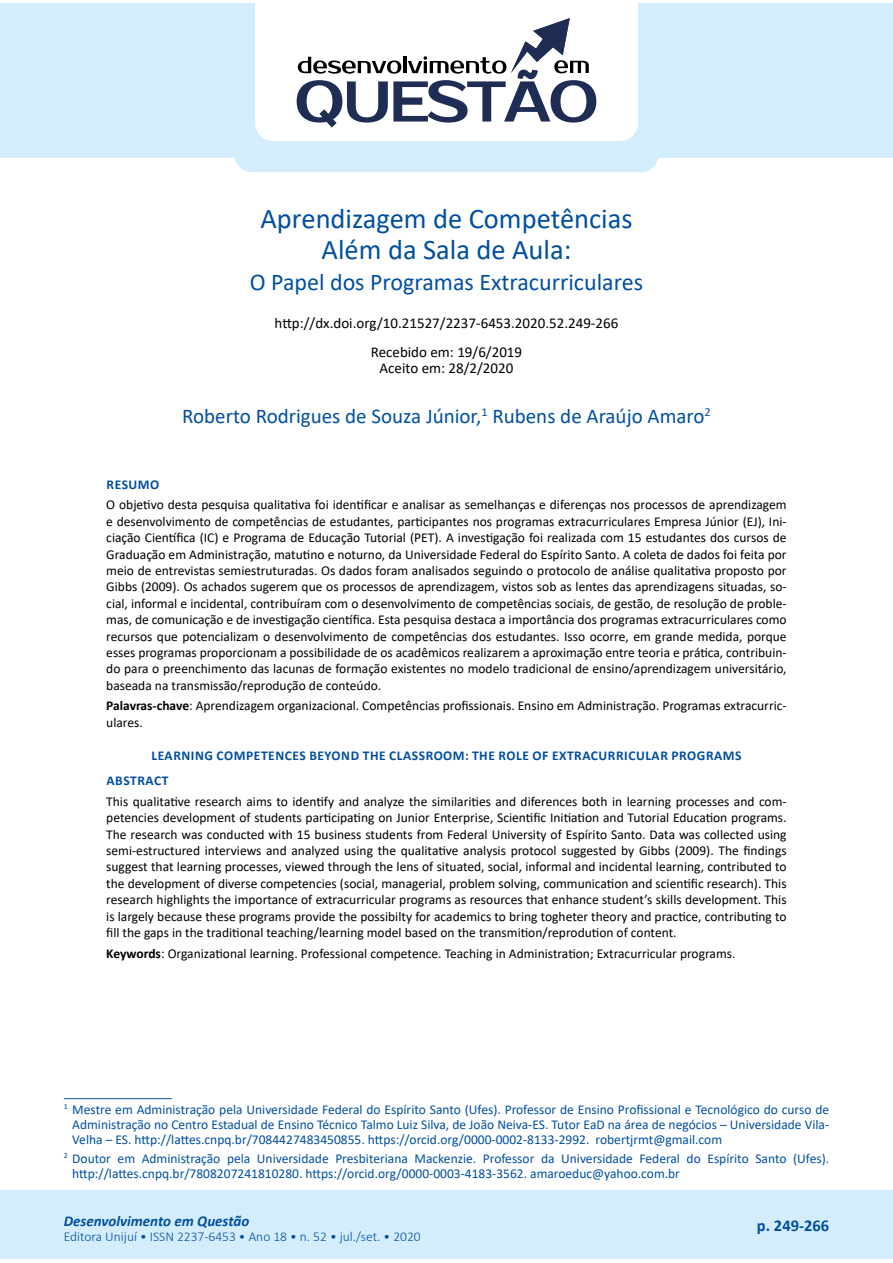
<style>
.page{position:relative;width:893px;height:1263px;background:#fff}
.page>*{position:absolute;margin:0;border:0;box-sizing:border-box;transform-origin:0 0}
.t1{font:28.5px/31.3px "Calibri";color:#004f9f;text-align:center}
.t2{font:24px "Calibri";color:#004f9f}
.t3{font:21px "Calibri";color:#004f9f}
.t4{font:700 16.5px "Calibri";color:#004f9f}
.t5{font:15px/29.1px "Calibri";color:#000;text-align:center}
.t6{font:italic 700 15px "Calibri";color:#004f9f}
.t7{font:13.5px/16.4px "Calibri";color:#000;text-align:justify}
.t8{font:13.5px/15px "Calibri";color:#004f9f;text-align:justify}
.t9{font:700 13.5px/24.9px "Calibri";letter-spacing:.04em;color:#004f9f}
.t10{font:300 13.5px "Calibri";color:#004f9f}
.s1{font-weight:700}
</style>
<div class="page">
<div style="left:0;top:3px;width:893px;height:154px;background:#d4edfc"></div>
<div style="left:0;top:1191px;width:893px;height:68px;background:#d4edfc"></div>
<div style="left:234px;top:3px;width:425px;height:169px;background:#d4edfc;border-radius:18px"></div>
<div style="left:255px;top:3px;width:383px;height:138px;background:#fff"></div>
<svg style="left:297px;top:18px;width:299px;height:110px;background:#c4c7cf"></svg>
<hr style="left:64px;top:1098px;width:108px;height:1px;background:#004f9f">
<h1 class="t1" style="left:260px;top:202px;width:374px">Aprendizagem de Competências<br>Além da Sala de Aula:</h1>
<h2 class="t2" style="left:250px;top:266px;width:395px">O Papel dos Programas Extracurriculares</h2>
<p class="t5" style="left:275px;top:308px;width:345px">http://dx.doi.org/10.21527/2237-6453.2020.52.249-266<br>Recebido em: 19/6/2019</p>
<p class="t5" style="left:380px;top:353px;width:135px">Aceito em: 28/2/2020</p>
<h3 class="t3" style="left:182px;top:401px;width:530px">Roberto Rodrigues de Souza Júnior,<sup>1</sup> Rubens de Araújo Amaro<sup>2</sup></h3>
<p class="t9" style="left:107px;top:472px;width:54px">RESUMO</p>
<p class="t7" style="left:106px;top:496px;width:682px">O objetivo desta pesquisa qualitativa foi identificar e analisar as semelhanças e diferenças nos processos de aprendizagem e desenvolvimento de competências de estudantes, participantes nos programas extracurriculares Empresa Júnior (EJ), Ini&shy;ciação Científica (IC) e Programa de Educação Tutorial (PET). A investigação foi realizada com 15 estudantes dos cursos de Graduação em Administração, matutino e noturno, da Universidade Federal do Espírito Santo. A coleta de dados foi feita por meio de entrevistas semiestruturadas. Os dados foram analisados seguindo o protocolo de análise qualitativa proposto por Gibbs (2009). Os achados sugerem que os processos de aprendizagem, vistos sob as lentes das aprendizagens situadas, so&shy;cial, informal e incidental, contribuíram com o desenvolvimento de competências sociais, de gestão, de resolução de proble&shy;mas, de comunicação e de investigação científica. Esta pesquisa destaca a importância dos programas extracurriculares como recursos que potencializam o desenvolvimento de competências dos estudantes. Isso ocorre, em grande medida, porque esses programas proporcionam a possibilidade de os acadêmicos realizarem a aproximação entre teoria e prática, contribuin&shy;do para o preenchimento das lacunas de formação existentes no modelo tradicional de ensino/aprendizagem universitário, baseada na transmissão/reprodução de conteúdo.</p>
<p class="t7" style="left:106px;top:697px;width:682px"><span class="s1">Palavras-chave</span>: Aprendizagem organizacional. Competências profissionais. Ensino em Administração. Programas extracurric&shy;ulares.</p>
<p class="t9" style="left:107px;top:743px;width:636px;text-indent:45px">LEARNING COMPETENCES BEYOND THE CLASSROOM: THE ROLE OF EXTRACURRICULAR PROGRAMS<br>ABSTRACT</p>
<p class="t7" style="left:106px;top:793px;width:682px">This qualitative research aims to identify and analyze the similarities and diferences both in learning processes and com&shy;petencies development of students participating on Junior Enterprise, Scientific Initiation and Tutorial Education programs.<br>The research was conducted with 15 business students from Federal University of Espírito Santo. Data was collected using semi-estructured interviews and analyzed using the qualitative analysis protocol suggested by Gibbs (2009). The findings suggest that learning processes, viewed through the lens of situated, social, informal and incidental learning, contributed to the development of diverse competencies (social, managerial, problem solving, communication and scientific research). This research highlights the importance of extracurricular programs as resources that enhance student’s skills development. This is largely because these programs provide the possibilty for academics to bring togheter theory and practice, contributing to fill the gaps in the traditional teaching/learning model based on the transmition/reprodution of content.</p>
<p class="t7" style="left:106px;top:945px;width:631px"><span class="s1">Keywords</span>: Organizational learning. Professional competence. Teaching in Administration; Extracurricular programs.</p>
<p class="t8" style="left:72px;top:1101px;width:758px;text-indent:-8px"><sup>1</sup> Mestre em Administração pela Universidade Federal do Espírito Santo (Ufes). Professor de Ensino Profissional e Tecnológico do curso de Administração no Centro Estadual de Ensino Técnico Talmo Luiz Silva, de João Neiva-ES. Tutor EaD na área de negócios – Universidade Vila-Velha – ES. http://lattes.cnpq.br/7084427483450855. https://orcid.org/0000-0002-8133-2992. robertjrmt@gmail.com</p>
<p class="t8" style="left:72px;top:1150px;width:758px;text-indent:-8px"><sup>2</sup> Doutor em Administração pela Universidade Presbiteriana Mackenzie. Professor da Universidade Federal do Espírito Santo (Ufes). http://lattes.cnpq.br/7808207241810280. https://orcid.org/0000-0003-4183-3562. amaroeduc@yahoo.com.br</p>
<p class="t6" style="left:64px;top:1210px;width:235px">R vista Desenvolvimento em Questão</p>
<p class="t10" style="left:64px;top:1228px;width:358px">Editora Unijuí • ISSN 2237-6453 • Ano 18 • n. 52 • jul./set. • 2020</p>
<p class="t6" style="left:64px;top:1210px;width:187px">Desenvolvimento em Questão</p>
<p class="t4" style="left:757px;top:1214px;width:74px">p. 249-266</p>
<p class="t10" style="left:280px;top:1228px;width:8px">6</p>
<p class="t10" style="left:313px;top:1228px;width:117px">45 out./dez. • 2018</p>
</div>
